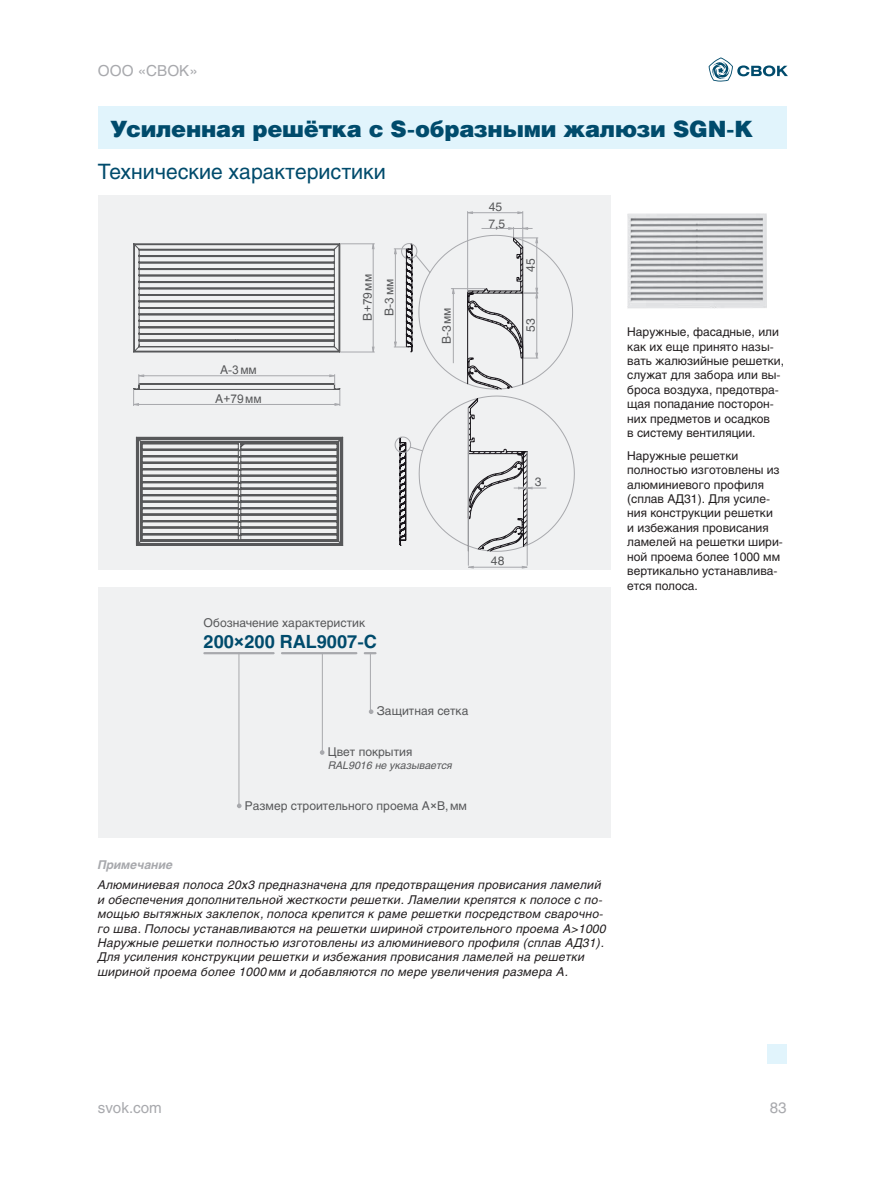
<style>
.page{position:relative;width:893px;height:1191px;background:#fff}
.page>*{position:absolute;margin:0;border:0;box-sizing:border-box;transform-origin:0 0}
.t1{font:22.5px "Helios Black C";letter-spacing:-.01em;color:#004b6c}
.t2{font:21px "Helios C";color:#004b6c}
.t3{font:700 18px "Helios C";color:#004b6c}
.t4{font:15px "Helios C";color:#a8a9ad}
.t5{font:italic 12px/14.4px "Helios C";letter-spacing:.02em;color:#231f20}
.t6{font:12px/14.4px "Helios C";color:#231f20}
.t7{font:12px "Helios C";color:#57585a}
.t8{font:12px/21.5px "Arial";color:#57585a;text-align:center}
.t9{font:italic 700 12px "Helios C";color:#a8a9ad}
.t10{font:italic 10.5px "Helios C";color:#57585a}
.s1{font-family:"Helios C"}
.s2{font-family:"Arial"}
</style>
<div class="page">
<div style="left:768px;top:1044px;width:19px;height:20px;background:#e1f4fc"></div>
<svg style="left:708px;top:57px;width:80px;height:25px"></svg>
<div style="left:98px;top:106px;width:689px;height:43px;background:#e1f4fc"></div>
<div style="left:98px;top:196px;width:512px;height:374px;background:#f0f1f2"></div>
<svg style="left:133px;top:243px;width:208px;height:110px"></svg>
<hr style="left:341px;top:351px;width:34px;height:1px;background:#a8a9ad">
<hr style="left:341px;top:243px;width:34px;height:1px;background:#a8a9ad">
<hr style="left:373px;top:249px;width:1px;height:98px;background:#a8a9ad">
<svg style="left:371px;top:346px;width:4px;height:7px"></svg>
<svg style="left:371px;top:243px;width:4px;height:7px"></svg>
<svg style="left:133px;top:374px;width:208px;height:32px"></svg>
<svg style="left:136px;top:436px;width:208px;height:110px"></svg>
<svg style="left:394px;top:211px;width:181px;height:357px"></svg>
<div style="left:98px;top:587px;width:512px;height:251px;background:#f0f1f2"></div>
<img style="left:627px;top:213px;width:139px;height:96px">
<svg style="left:237px;top:803px;width:5px;height:5px"></svg>
<svg style="left:369px;top:709px;width:4px;height:5px"></svg>
<hr style="left:204px;top:652px;width:70px;height:2px;background:#a8a9ad">
<hr style="left:282px;top:652px;width:74px;height:2px;background:#a8a9ad">
<svg style="left:365px;top:652px;width:10px;height:2px"></svg>
<hr style="left:370px;top:653px;width:1px;height:59px;background:#a8a9ad">
<hr style="left:322px;top:653px;width:1px;height:99px;background:#a8a9ad">
<hr style="left:239px;top:652px;width:1px;height:154px;background:#a8a9ad">
<svg style="left:320px;top:750px;width:4px;height:5px"></svg>
<p class="t4" style="left:98px;top:62px;width:102px">ООО «СВОК»</p>
<h1 class="t1" style="left:111px;top:115px;width:644px">Усиленная решётка с S-образными жалюзи SGN-K</h1>
<h2 class="t2" style="left:98px;top:159px;width:290px">Технические характеристики</h2>
<p class="t7" style="left:489px;top:200px;width:15px">45</p>
<p class="t8" style="left:220px;top:359px;width:38px"><span class="s1">A</span>-3 мм</p>
<p class="t8" style="left:215px;top:388px;width:48px"><span class="s1">A</span>+79 мм</p>
<p class="t8" style="left:357px;top:320px;width:48px;rotate:-90deg"><span class="s1">B</span>+79 мм<br><span class="s1">B</span>-3 мм</p>
<p class="t7" style="left:204px;top:615px;width:163px">Обозначение характеристик</p>
<h3 class="t3" style="left:204px;top:631px;width:175px">200<span class="s2">×</span>200 RAL9007-С</h3>
<p class="t7" style="left:488px;top:217px;width:18px">7,5</p>
<p class="t7" style="left:523px;top:272px;width:15px;rotate:-90deg">45</p>
<p class="t7" style="left:439px;top:344px;width:38px;rotate:-90deg">B-3 <span class="s2">мм</span></p>
<p class="t7" style="left:523px;top:332px;width:15px;rotate:-90deg">53</p>
<p class="t7" style="left:491px;top:553px;width:15px">48</p>
<p class="t7" style="left:535px;top:474px;width:8px">3</p>
<p class="t6" style="left:627px;top:324px;width:158px">Наружные, фасадные, или как их еще принято назы&shy;вать жалюзийные решетки, служат для забора или вы&shy;броса воздуха, предотвра&shy;щая попадание посторон&shy;них предметов и осадков<br>в систему вентиляции.</p>
<p class="t6" style="left:627px;top:448px;width:157px">Наружные решетки полностью изготовлены из алюминиевого профиля (сплав АД31). Для усиле&shy;ния конструкции решетки<br>и избежания провисания ламелей на решетки шири&shy;ной проема более 1000 мм вертикально устанавлива&shy;ется полоса.</p>
<p class="t7" style="left:377px;top:703px;width:93px">Защитная сетка</p>
<p class="t7" style="left:328px;top:744px;width:86px">Цвет покрытия</p>
<p class="t10" style="left:328px;top:759px;width:126px">RAL9016 не указывается</p>
<p class="t7" style="left:245px;top:798px;width:224px">Размер строительного проема A<span class="s2">×</span>B, мм</p>
<p class="t9" style="left:98px;top:857px;width:76px">Примечание</p>
<p class="t5" style="left:98px;top:877px;width:510px">Алюминиевая полоса 20х3 предназначена для предотвращения провисания ламелий и обеспечения дополнительной жесткости решетки. Ламелии крепятся к полосе с по&shy;мощью вытяжных заклепок, полоса крепится к раме решетки посредством сварочно&shy;го шва. Полосы устанавливаются на решетки шириной строительного проема А&gt;1000<br>Наружные решетки полностью изготовлены из алюминиевого профиля (сплав АД31).<br>Для усиления конструкции решетки и избежания провисания ламелей на решетки шириной проема более 1000 мм и добавляются по мере увеличения размера А.</p>
<p class="t4" style="left:98px;top:1099px;width:66px">svok.com</p>
<p class="t4" style="left:770px;top:1099px;width:18px">83</p>
</div>
